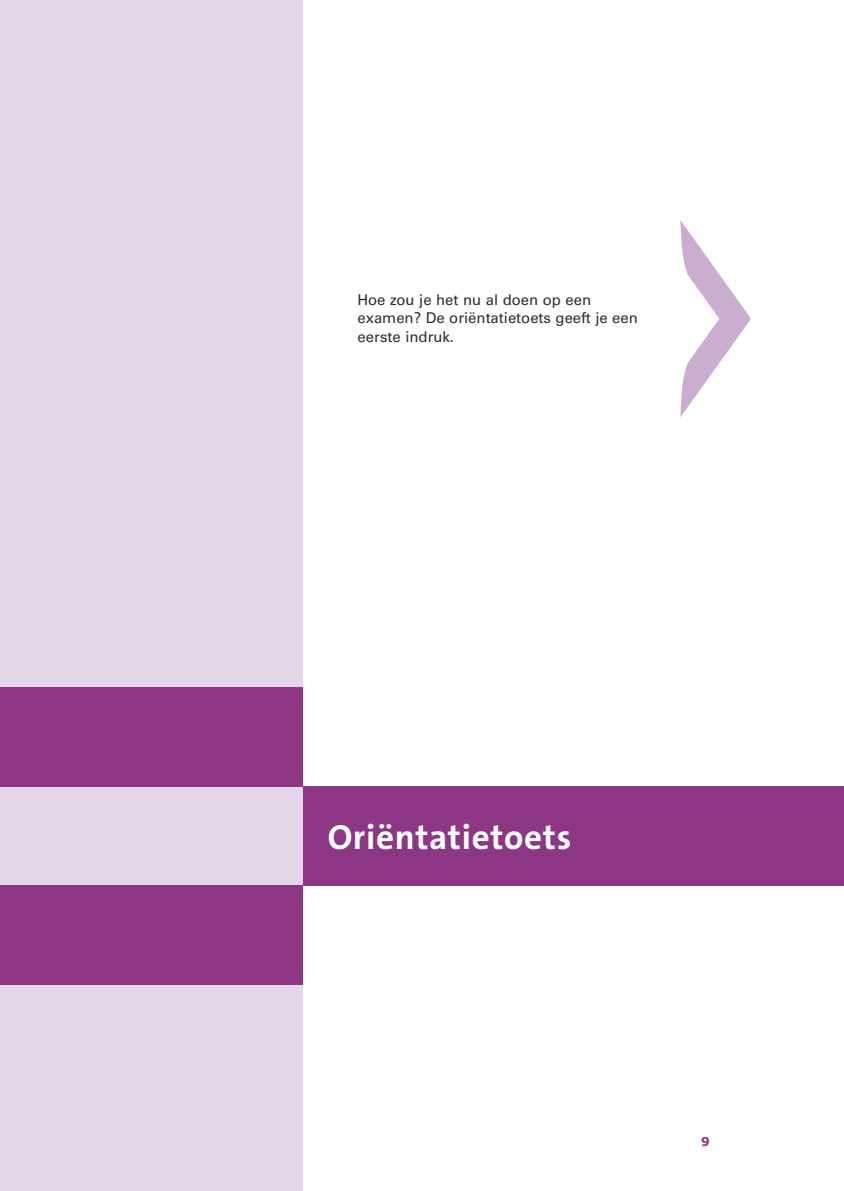
<style>
.page{position:relative;width:844px;height:1191px;background:#fff}
.page>*{position:absolute;margin:0;border:0;box-sizing:border-box;transform-origin:0 0}
.t1{font:700 35px "The Sans LT7";letter-spacing:.02em;color:#fefefe}
.t2{font:14.88px/18.4px "Univers LT Std";color:#2e2e2d}
.t3{font:700 12.25px "Verdana";color:#8d3684}
</style>
<div class="page">
<div style="left:0;top:0;width:303px;height:1191px;background:#e3d6e9"></div>
<div style="left:303px;top:786px;width:540px;height:99px;background:#8d3684"></div>
<div style="left:0;top:885px;width:303px;height:100px;background:#8d3684"></div>
<div style="left:0;top:687px;width:303px;height:99px;background:#8d3684"></div>
<svg style="left:680px;top:220px;width:70px;height:197px"></svg>
<p class="t2" style="left:357px;top:290px;width:282px">Hoe zou je het nu al doen op een examen? De oriëntatietoets geeft je een eerste indruk.</p>
<h1 class="t1" style="left:327px;top:815px;width:245px">Oriëntatietoets</h1>
<p class="t3" style="left:701px;top:1133px;width:10px">9</p>
</div>
